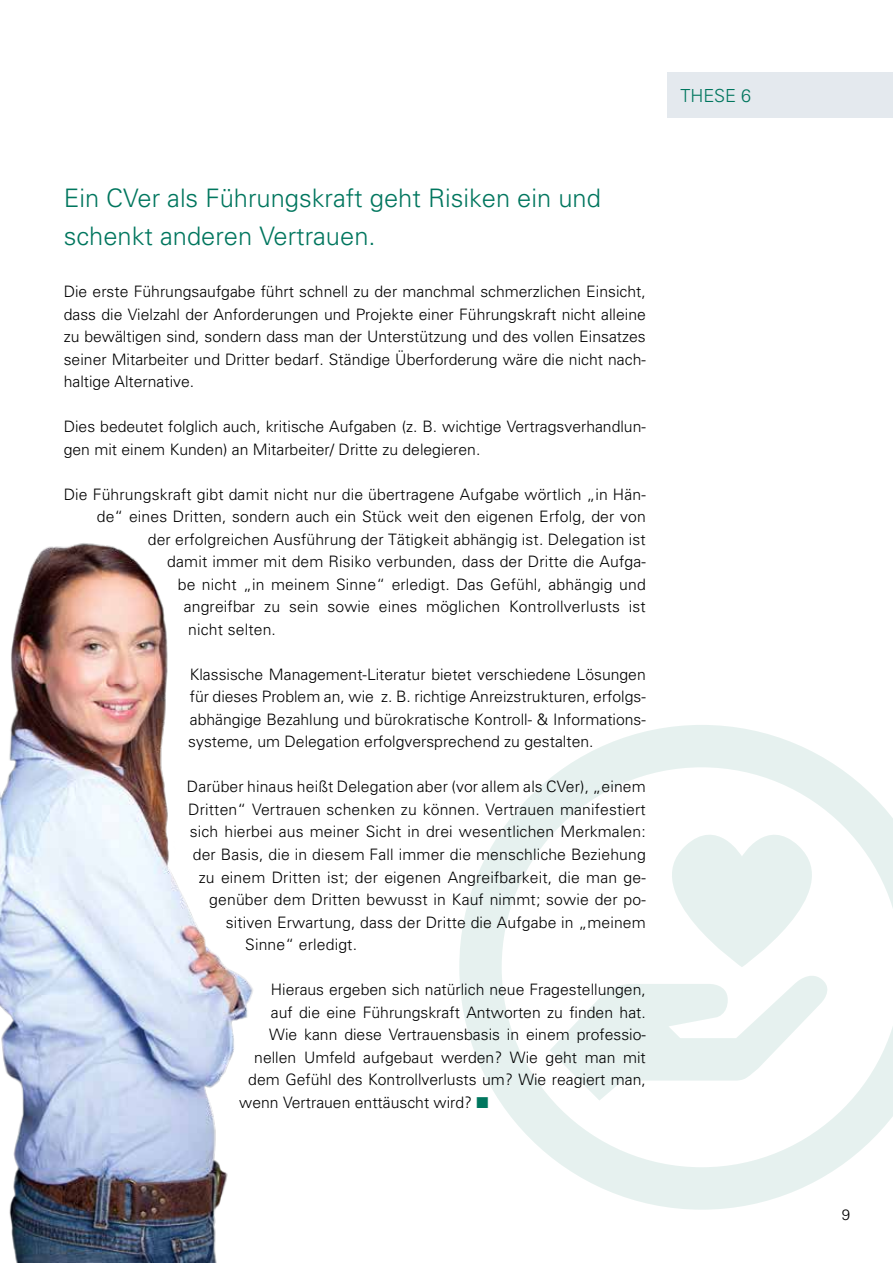
<style>
.page{position:relative;width:893px;height:1263px;background:#fff}
.page>*{position:absolute;margin:0;border:0;box-sizing:border-box;transform-origin:0 0}
.t1{font:300 25.5px/37.5px "Univers";color:#00765e}
.t2{font:300 18px "Univers";color:#00765e}
.t3{font:300 15.75px/22.5px "Univers";letter-spacing:.01em;color:#000;text-align:justify}
.t4{font:300 15px "Univers";color:#000}
.s1{color:#00765e}
</style>
<div class="page">
<svg style="left:459px;top:725px;width:434px;height:485px"></svg>
<svg style="left:550px;top:815px;width:299px;height:285px"></svg>
<div style="left:668px;top:72px;width:225px;height:46px;background:#e4e9ee"></div>
<img style="left:0;top:543px;width:253px;height:720px">
<h1 class="t1" style="left:64px;top:179px;width:539px">Ein CVer als Führungskraft geht Risiken ein und schenkt anderen Vertrauen.</h1>
<p class="t3" style="left:64px;top:280px;width:584px">Die erste Führungsaufgabe führt schnell zu der manchmal schmerzlichen Einsicht, dass die Vielzahl der Anforderungen und Projekte einer Führungskraft nicht alleine zu bewältigen sind, sondern dass man der Unterstützung und des vollen Einsatzes seiner Mitarbeiter und Dritter bedarf. Ständige Überforderung wäre die nicht nach&shy;haltige Alternative.</p>
<p class="t3" style="left:64px;top:415px;width:584px">Dies bedeutet folglich auch, kritische Aufgaben (z. B. wichtige Vertragsverhandlun&shy;gen mit einem Kunden) an Mitarbeiter/ Dritte zu delegieren.</p>
<p class="t3" style="left:64px;top:483px;width:584px">Die Führungskraft gibt damit nicht nur die übertragene Aufgabe wörtlich „in Hän-</p>
<p class="t3" style="left:97px;top:505px;width:551px">de“ eines Dritten, sondern auch ein Stück weit den eigenen Erfolg, der von</p>
<p class="t3" style="left:148px;top:528px;width:500px">der erfolgreichen Ausführung der Tätigkeit abhängig ist. Delegation ist</p>
<p class="t3" style="left:167px;top:550px;width:480px">damit immer mit dem Risiko verbunden, dass der Dritte die Aufga-</p>
<p class="t3" style="left:178px;top:573px;width:469px">be nicht „in meinem Sinne“ erledigt. Das Gefühl, abhängig und</p>
<p class="t3" style="left:184px;top:595px;width:464px">angreifbar zu sein sowie eines möglichen Kontrollverlusts ist</p>
<p class="t3" style="left:188px;top:618px;width:89px">nicht selten.</p>
<p class="t3" style="left:188px;top:663px;width:459px">Klassische Management-Literatur bietet verschiedene Lösungen für dieses Problem an, wie z. B. richtige Anreizstrukturen, erfolgs&shy;abhängige Bezahlung und bürokratische Kontroll- &amp; Informations&shy;systeme, um Delegation erfolgversprechend zu gestalten.</p>
<p class="t3" style="left:187px;top:775px;width:460px">Darüber hinaus heißt Delegation aber (vor allem als CVer), „einem</p>
<p class="t3" style="left:188px;top:798px;width:459px">Dritten“ Vertrauen schenken zu können. Vertrauen manifestiert</p>
<p class="t3" style="left:190px;top:820px;width:458px">sich hierbei aus meiner Sicht in drei wesentlichen Merkmalen:</p>
<p class="t3" style="left:193px;top:843px;width:455px">der Basis, die in diesem Fall immer die menschliche Beziehung</p>
<p class="t3" style="left:199px;top:865px;width:448px">zu einem Dritten ist; der eigenen Angreifbarkeit, die man ge-</p>
<p class="t3" style="left:209px;top:888px;width:438px">genüber dem Dritten bewusst in Kauf nimmt; sowie der po-</p>
<p class="t3" style="left:226px;top:910px;width:422px">sitiven Erwartung, dass der Dritte die Aufgabe in „meinem</p>
<p class="t3" style="left:245px;top:933px;width:113px">Sinne“ erledigt.</p>
<p class="t3" style="left:271px;top:978px;width:377px">Hieraus ergeben sich natürlich neue Fragestellungen,</p>
<p class="t3" style="left:271px;top:1000px;width:377px">auf die eine Führungskraft Antworten zu finden hat.</p>
<p class="t3" style="left:269px;top:1023px;width:378px">Wie kann diese Vertrauensbasis in einem professio-</p>
<p class="t3" style="left:254px;top:1045px;width:393px">nellen Umfeld aufgebaut werden? Wie geht man mit</p>
<p class="t3" style="left:248px;top:1068px;width:399px">dem Gefühl des Kontrollverlusts um? Wie reagiert man,</p>
<p class="t3" style="left:239px;top:1090px;width:251px">wenn Vertrauen enttäuscht wird? <span class="s1">■</span></p>
<p class="t2" style="left:680px;top:85px;width:72px">THESE 6</p>
<p class="t4" style="left:842px;top:1205px;width:10px">9</p>
</div>
